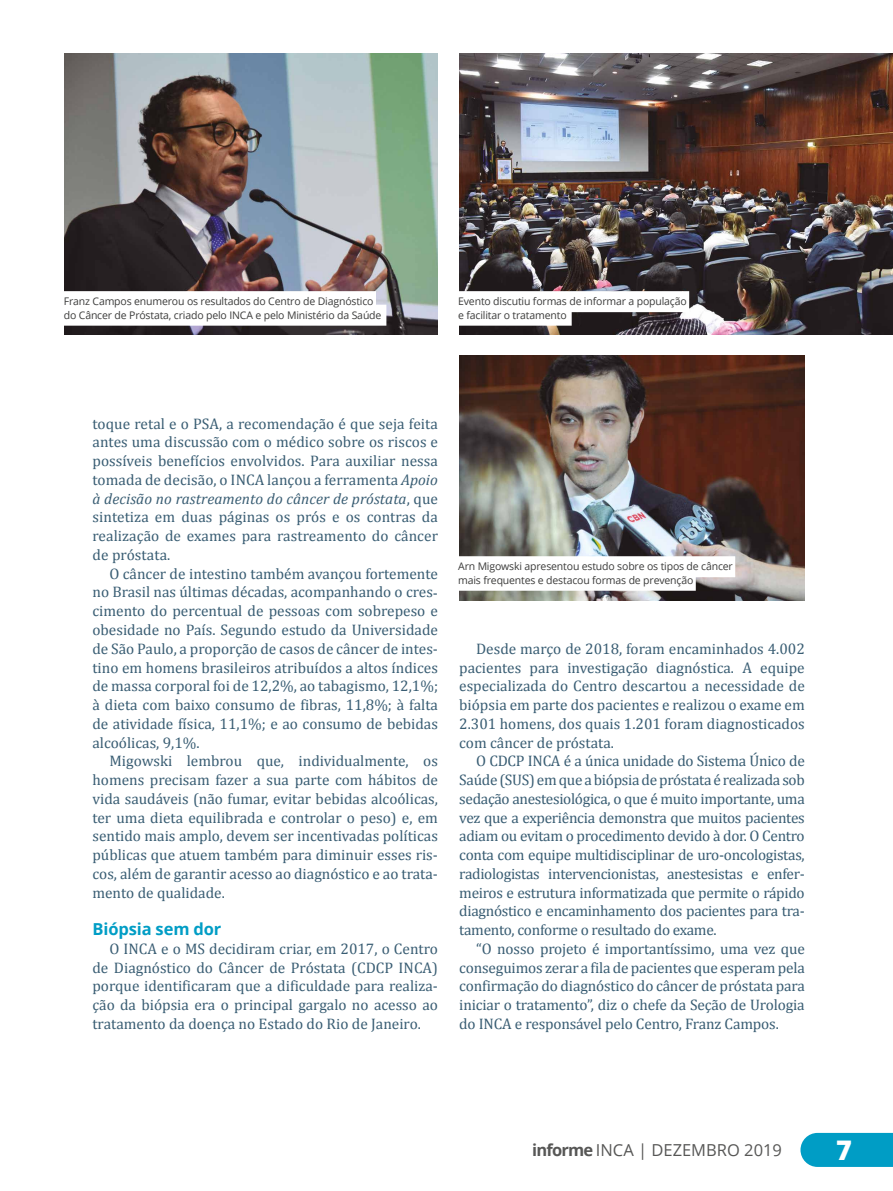
<style>
.page{position:relative;width:893px;height:1191px;background:#fff}
.page>*{position:absolute;margin:0;border:0;box-sizing:border-box;transform-origin:0 0}
.t1{font:800 27px "Open Sans";color:#fff}
.t2{font:16.5px "Open Sans";color:#575756}
.t3{font:700 16.5px "Open Sans";letter-spacing:-.005em;color:#009dc5}
.t4{font:15.3px/18.8px "Cambria";color:#395d73;text-align:justify}
.t5{font:10.5px/13.5px "Open Sans";letter-spacing:-.015em;color:#3c3c3b}
.s1{font-style:italic}
.s2{font-weight:700}
</style>
<div class="page">
<img style="left:459px;top:355px;width:346px;height:246px">
<img style="left:459px;top:54px;width:434px;height:281px">
<img style="left:65px;top:54px;width:373px;height:281px">
<div style="left:64px;top:291px;width:312px;height:21px;background:#fff"></div>
<div style="left:64px;top:305px;width:322px;height:21px;background:#fff"></div>
<div style="left:458px;top:556px;width:277px;height:21px;background:#fff"></div>
<div style="left:458px;top:570px;width:238px;height:21px;background:#fff"></div>
<div style="left:458px;top:291px;width:231px;height:21px;background:#fff"></div>
<div style="left:458px;top:305px;width:114px;height:21px;background:#fff"></div>
<svg style="left:800px;top:1132px;width:93px;height:34px"></svg>
<p class="t5" style="left:64px;top:294px;width:319px">Franz Campos enumerou os resultados do Centro de Diagnóstico do Câncer de Próstata, criado pelo INCA e pelo Ministério da Saúde</p>
<p class="t5" style="left:458px;top:294px;width:230px">Evento discutiu formas de informar a população e facilitar o tratamento</p>
<p class="t4" style="left:92px;top:414px;width:347px">toque retal e o PSA, a recomendação é que seja feita antes uma discussão com o médico sobre os riscos e possíveis benefícios envolvidos. Para auxiliar nessa tomada de decisão, o INCA lançou a ferramenta <span class="s1">Apoio à decisão no rastreamento do câncer de próstata</span>, que sintetiza em duas páginas os prós e os contras da realização de exames para rastreamento do câncer de próstata.</p>
<p class="t4" style="left:92px;top:564px;width:347px;text-indent:17px">O câncer de intestino também avançou fortemente no Brasil nas últimas décadas, acompanhando o cres&shy;cimento do percentual de pessoas com sobrepeso e obesidade no País. Segundo estudo da Universidade de São Paulo, a proporção de casos de câncer de intes&shy;tino em homens brasileiros atribuídos a altos índices de massa corporal foi de 12,2%, ao tabagismo, 12,1%; à dieta com baixo consumo de fibras, 11,8%; à falta de atividade física, 11,1%; e ao consumo de bebidas alcoólicas, 9,1%.</p>
<p class="t4" style="left:92px;top:751px;width:347px;text-indent:17px">Migowski lembrou que, individualmente, os homens precisam fazer a sua parte com hábitos de vida saudáveis (não fumar, evitar bebidas alcoólicas, ter uma dieta equilibrada e controlar o peso) e, em sentido mais amplo, devem ser incentivadas políticas públicas que atuem também para diminuir esses ris&shy;cos, além de garantir acesso ao diagnóstico e ao trata&shy;mento de qualidade.</p>
<p class="t3" style="left:92px;top:917px;width:131px">Biópsia sem dor</p>
<p class="t4" style="left:92px;top:939px;width:347px;text-indent:17px">O INCA e o MS decidiram criar, em 2017, o Centro de Diagnóstico do Câncer de Próstata (CDCP INCA) porque identificaram que a dificuldade para realiza&shy;ção da biópsia era o principal gargalo no acesso ao tratamento da doença no Estado do Rio de Janeiro.</p>
<p class="t5" style="left:458px;top:559px;width:276px">Arn Migowski apresentou estudo sobre os tipos de câncer mais frequentes e destacou formas de prevenção</p>
<p class="t4" style="left:459px;top:639px;width:347px;text-indent:17px">Desde março de 2018, foram encaminhados 4.002 pacientes para investigação diagnóstica. A equipe especializada do Centro descartou a necessidade de biópsia em parte dos pacientes e realizou o exame em 2.301 homens, dos quais 1.201 foram diagnosticados com câncer de próstata.</p>
<p class="t4" style="left:459px;top:751px;width:347px;text-indent:17px">O CDCP INCA é a única unidade do Sistema Único de Saúde (SUS) em que a biópsia de próstata é realizada sob sedação anestesiológica, o que é muito importante, uma vez que a experiência demonstra que muitos pacientes adiam ou evitam o procedimento devido à dor. O Centro conta com equipe multidisciplinar de uro-oncologistas, radiologistas intervencionistas, anestesistas e enfer&shy;meiros e estrutura informatizada que permite o rápido diagnóstico e encaminhamento dos pacientes para tra&shy;tamento, conforme o resultado do exame.</p>
<p class="t4" style="left:459px;top:939px;width:347px;text-indent:17px">“O nosso projeto é importantíssimo, uma vez que conseguimos zerar a fila de pacientes que esperam pela confirmação do diagnóstico do câncer de próstata para iniciar o tratamento”, diz o chefe da Seção de Urologia do INCA e responsável pelo Centro, Franz Campos.</p>
<p class="t2" style="left:532px;top:1138px;width:251px"><span class="s2">informe</span> INCA | DEZEMBRO 2019</p>
<h1 class="t1" style="left:836px;top:1129px;width:17px">7</h1>
</div>
